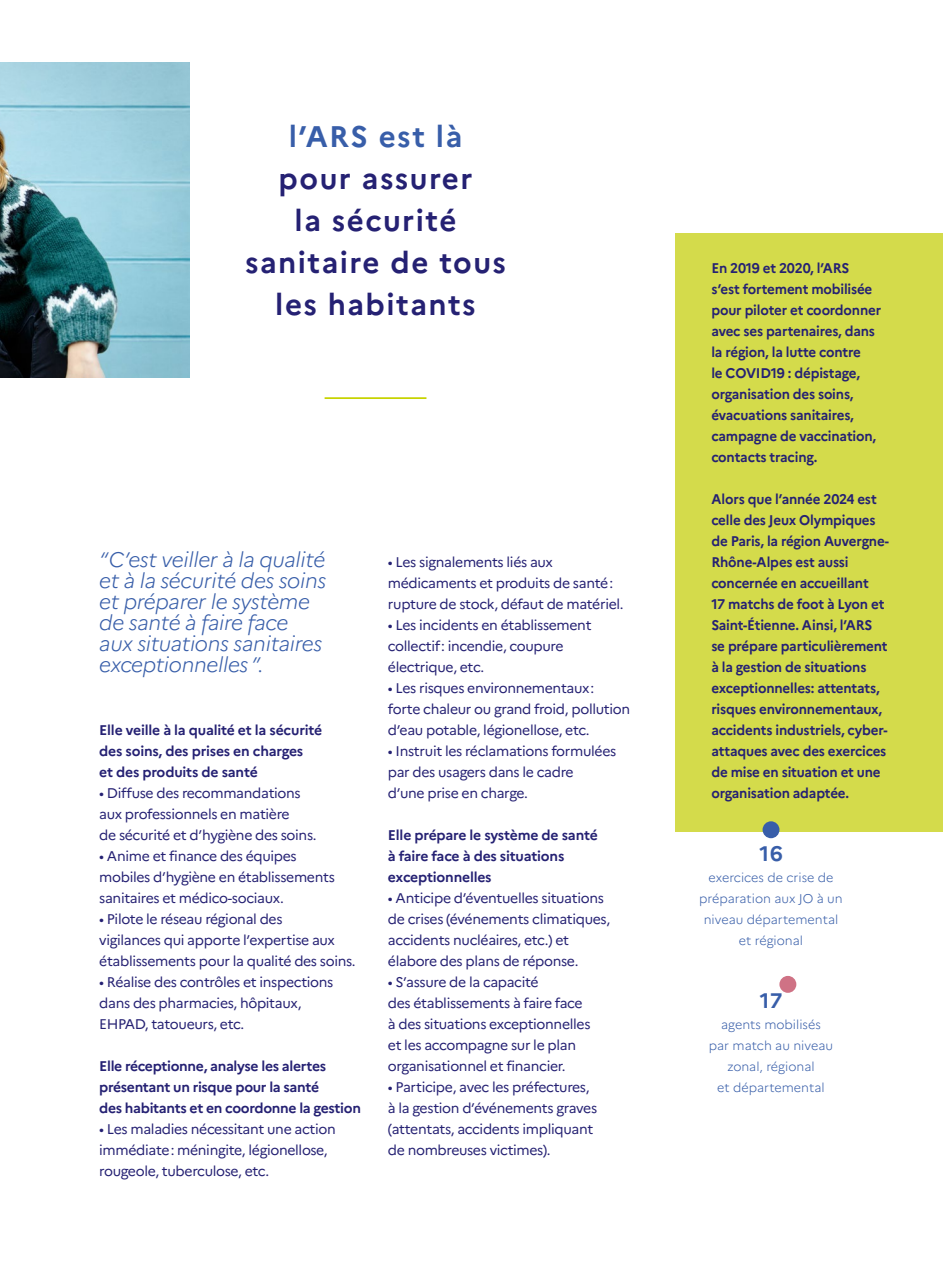
<style>
.page{position:relative;width:943px;height:1265px;background:#fff}
.page>*{position:absolute;margin:0;border:0;box-sizing:border-box;transform-origin:0 0}
.t1{font:700 29.75px/42px "Marianne";letter-spacing:.05em;color:#252173;text-align:center}
.t2{font:700 29.75px "Marianne";letter-spacing:.05em;color:#385ea9}
.t3{font:italic 300 21px/21px "Marianne";letter-spacing:-.015em;color:#385ea9}
.t4{font:700 21px "Marianne";color:#385ea9}
.t5{font:14px/21px "Marianne";letter-spacing:-.025em;color:#252173}
.t6{font:700 14px/21px "Marianne";letter-spacing:-.015em;color:#252173;scale:.96 1}
.t7{font:700 14px/21px "Marianne";letter-spacing:-.015em;color:#252173}
.t8{font:300 12.6px/21px "Marianne";color:#385ea9;text-align:center}
</style>
<div class="page">
<div style="left:675px;top:233px;width:268px;height:599px;background:#d4db4b"></div>
<hr style="left:324px;top:397px;width:102px;height:2px;background:#c7d300">
<div style="left:762px;top:821px;width:17px;height:17px;background:#385ea9;border-radius:50%"></div>
<div style="left:779px;top:976px;width:17px;height:17px;background:#cf7285;border-radius:50%"></div>
<img style="left:0;top:62px;width:190px;height:315px">
<h1 class="t2" style="left:289px;top:118px;width:175px">l’ARS est là</h1>
<h1 class="t1" style="left:245px;top:157px;width:262px">pour assurer<br>la sécurité sanitaire de tous les habitants</h1>
<h2 class="t3" style="left:99px;top:549px;width:228px">“ C’est veiller à la qualité et à la sécurité des soins et préparer le système de santé à faire face aux situations sanitaires exceptionnelles ”.</h2>
<p class="t7" style="left:99px;top:719px;width:224px">Elle veille à la qualité et la sécurité des soins, des prises en charges<br>et des produits de santé</p>
<p class="t5" style="left:99px;top:782px;width:219px">• Diffuse des recommandations aux professionnels en matière<br>de sécurité et d’hygiène des soins.</p>
<p class="t5" style="left:99px;top:845px;width:237px">• Anime et finance des équipes mobiles d’hygiène en établissements sanitaires et médico-sociaux.</p>
<p class="t5" style="left:99px;top:908px;width:258px">• Pilote le réseau régional des<br>vigilances qui apporte l’expertise aux établissements pour la qualité des soins.</p>
<p class="t5" style="left:99px;top:971px;width:236px">• Réalise des contrôles et inspections dans des pharmacies, hôpitaux,<br>EHPAD, tatoueurs, etc.</p>
<p class="t7" style="left:99px;top:1055px;width:263px">Elle réceptionne, analyse les alertes présentant un risque pour la santé<br>des habitants et en coordonne la gestion</p>
<p class="t5" style="left:99px;top:1118px;width:238px">• Les maladies nécessitant une action immédiate : méningite, légionellose, rougeole, tuberculose, etc.</p>
<p class="t5" style="left:388px;top:551px;width:237px">• Les signalements liés aux médicaments et produits de santé : rupture de stock, défaut de matériel.</p>
<p class="t5" style="left:388px;top:614px;width:205px">• Les incidents en établissement collectif : incendie, coupure électrique, etc.</p>
<p class="t5" style="left:388px;top:677px;width:244px">• Les risques environnementaux : forte chaleur ou grand froid, pollution d’eau potable, légionellose, etc.</p>
<p class="t5" style="left:388px;top:740px;width:230px">• Instruit les réclamations formulées par des usagers dans le cadre<br>d’une prise en charge.</p>
<p class="t7" style="left:388px;top:824px;width:211px">Elle prépare le système de santé à faire face à des situations exceptionnelles</p>
<p class="t5" style="left:388px;top:887px;width:224px">• Anticipe d’éventuelles situations de crises (événements climatiques, accidents nucléaires, etc.) et élabore des plans de réponse.</p>
<p class="t5" style="left:388px;top:971px;width:204px">• S’assure de la capacité<br>des établissements à faire face à des situations exceptionnelles et les accompagne sur le plan organisationnel et financier.</p>
<p class="t5" style="left:388px;top:1076px;width:211px">• Participe, avec les préfectures, à la gestion d’événements graves (attentats, accidents impliquant de nombreuses victimes).</p>
<p class="t6" style="left:711px;top:257px;width:178px">En 2019 et 2020, l’ARS s’est fortement mobilisée pour piloter et coordonner avec ses partenaires, dans la région, la lutte contre<br>le COVID19 : dépistage, organisation des soins, évacuations sanitaires, campagne de vaccination, contacts tracing.</p>
<p class="t6" style="left:711px;top:488px;width:187px">Alors que l’année 2024 est celle des Jeux Olympiques de Paris, la région Auvergne-<br>Rhône-Alpes est aussi concernée en accueillant<br>17 matchs de foot à Lyon et<br>Saint-Étienne. Ainsi, l’ARS se prépare particulièrement à la gestion de situations exceptionnelles: attentats, risques environnementaux, accidents industriels, cyber&shy;attaques avec des exercices de mise en situation et une organisation adaptée.</p>
<h2 class="t4" style="left:759px;top:841px;width:25px">16</h2>
<p class="t8" style="left:699px;top:867px;width:145px">exercices de crise de préparation aux JO à un niveau départemental et régional</p>
<h2 class="t4" style="left:759px;top:988px;width:24px">17</h2>
<p class="t8" style="left:709px;top:1014px;width:126px">agents mobilisés<br>par match au niveau zonal, régional<br>et départemental</p>
</div>
